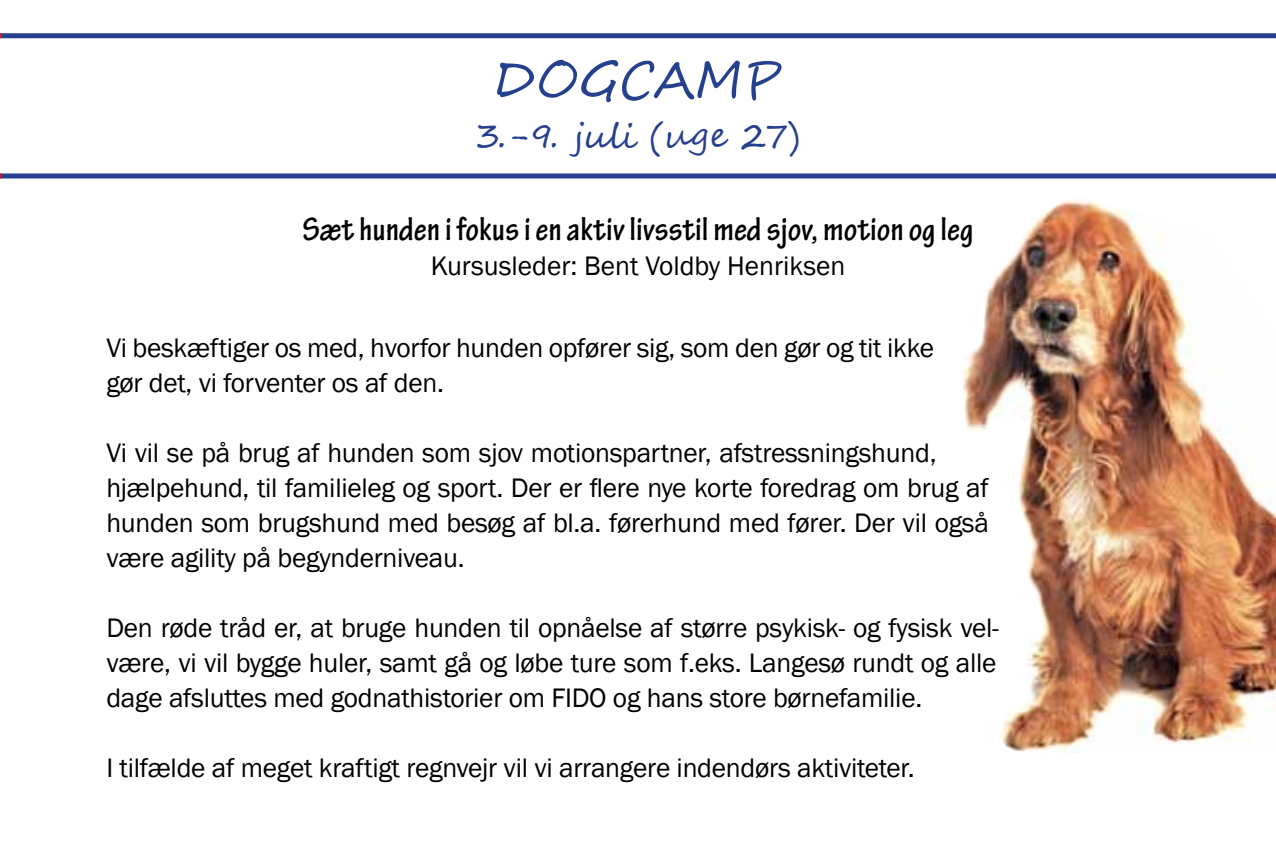
<style>
.page{position:relative;width:1276px;height:851px;background:#fff}
.page>*{position:absolute;margin:0;border:0;box-sizing:border-box;transform-origin:0 0}
.t1{font:50px "Segoe Script";color:#25408f}
.t2{font:700 condensed 35px "Tekton Pro";color:#000}
.t3{font:35px "Segoe Script";letter-spacing:-.02em;color:#25408f}
.t4{font:27.5px/35px "Franklin Gothic";letter-spacing:-.01em;color:#000}
</style>
<div class="page">
<div style="left:0;top:33px;width:1276px;height:5px;background:#25408f"></div>
<div style="left:0;top:173px;width:1276px;height:5px;background:#25408f"></div>
<img style="left:963px;top:200px;width:313px;height:553px">
<h1 class="t1" style="left:494px;top:39px;width:290px">DOGCAMP</h1>
<p class="t3" style="left:475px;top:107px;width:327px">3.-9. juli (uge 27)</p>
<p class="t2" style="left:302px;top:208px;width:672px">Sæt hunden i fokus i en aktiv livsstil med sjov, motion og leg</p>
<p class="t4" style="left:431px;top:249px;width:416px">Kursusleder: Bent Voldby Henriksen</p>
<p class="t4" style="left:106px;top:331px;width:829px">Vi beskæftiger os med, hvorfor hunden opfører sig, som den gør og tit ikke gør det, vi forventer os af den.</p>
<p class="t4" style="left:106px;top:436px;width:884px">Vi vil se på brug af hunden som sjov motionspartner, afstressningshund, hjælpehund, til familieleg og sport. Der er flere nye korte foredrag om brug af hunden som brugshund med besøg af bl.a. førerhund med fører. Der vil også være agility på begynderniveau.</p>
<p class="t4" style="left:106px;top:611px;width:894px;text-align:justify">Den røde tråd er, at bruge hunden til opnåelse af større psykisk- og fysisk vel&shy;være, vi vil bygge huler, samt gå og løbe ture som f.eks. Langesø rundt og alle dage afsluttes med godnathistorier om FIDO og hans store børnefamilie.</p>
<p class="t4" style="left:106px;top:751px;width:810px">I tilfælde af meget kraftigt regnvejr vil vi arrangere indendørs aktiviteter.</p>
</div>
